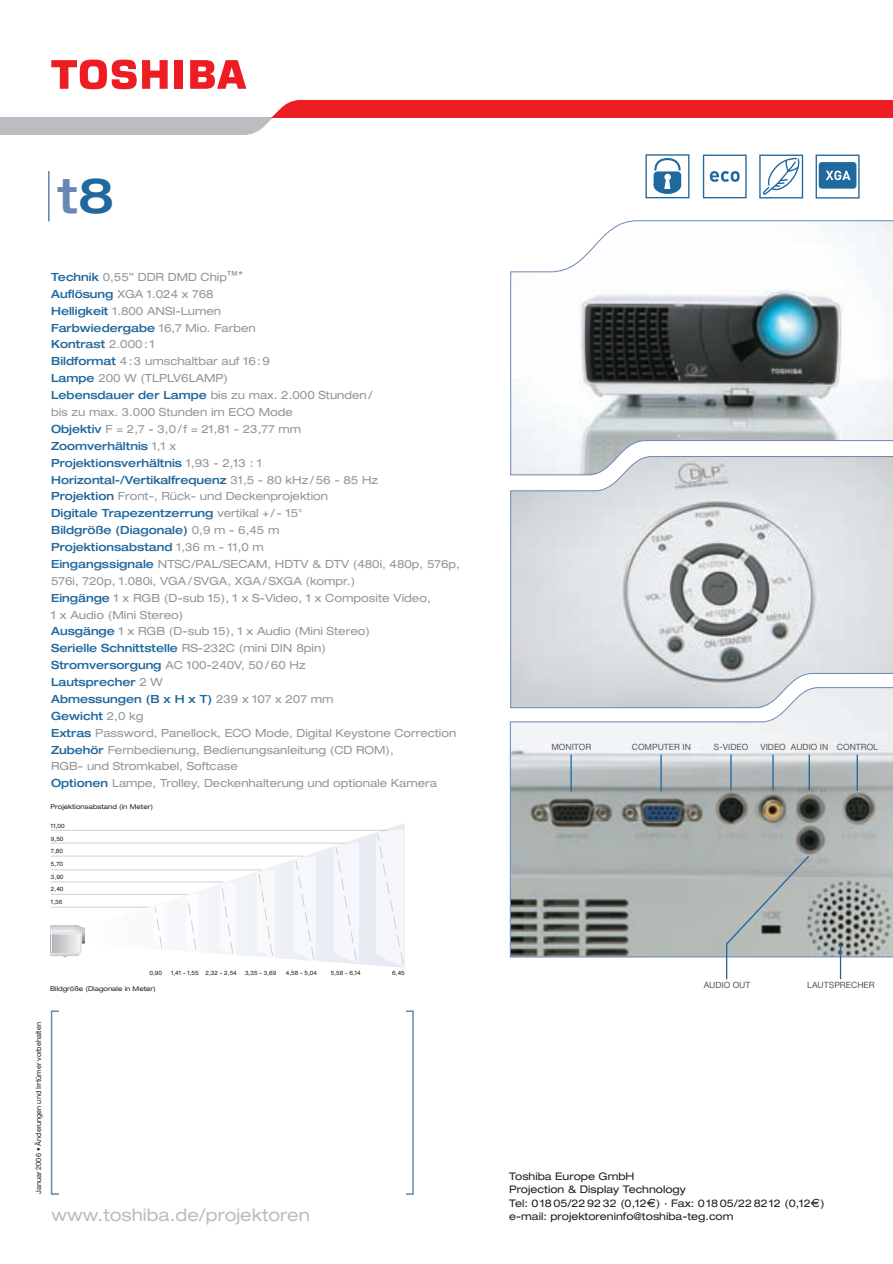
<style>
.page{position:relative;width:893px;height:1264px;background:#fff}
.page>*{position:absolute;margin:0;border:0;box-sizing:border-box;transform-origin:0 0}
.t1{font:500 expanded 48.9px "Helvetica Neue";color:#6987b3}
.t2{font:expanded 17.25px "Helvetica Neue";color:#bcbdc0}
.t3{font:expanded 11.25px/16.8px "Helvetica Neue";color:#939598}
.t4{font:expanded 10.5px/13.6px "Helvetica Neue";color:#231f20}
.t5{font:8.55px "Helvetica Neue";color:#57585a}
.t6{font:7.35px "Helvetica Neue";color:#231f20}
.t7{font:expanded 6.6px "Helvetica Neue";color:#231f20}
.t8{font:expanded 6px/12.6px "Helvetica Neue";color:#231f20;scale:.9 1}
.s1{color:#20689e}
.s2{font-weight:500;color:#20689e}
.s3{font-family:"Euro font";font-stretch:normal}
</style>
<div class="page">
<svg style="left:510px;top:708px;width:383px;height:249px;background:#b0b5b4"></svg>
<svg style="left:0;top:100px;width:893px;height:35px"></svg>
<div style="left:175px;top:60px;width:8px;height:29px;background:#ee1d23"></div>
<svg style="left:190px;top:60px;width:56px;height:29px"></svg>
<svg style="left:51px;top:59px;width:117px;height:31px"></svg>
<hr style="left:48px;top:171px;width:2px;height:50px;background:#6987b3">
<div style="left:759px;top:155px;width:44px;height:43px;border:1px solid #20689e"></div>
<svg style="left:762px;top:157px;width:38px;height:38px"></svg>
<div style="left:703px;top:155px;width:44px;height:43px;border:1px solid #20689e"></div>
<svg style="left:710px;top:171px;width:30px;height:11px"></svg>
<div style="left:816px;top:155px;width:44px;height:44px;border:1px solid #20689e"></div>
<div style="left:819px;top:162px;width:37px;height:27px;background:#20689e;border:2px solid #20689e;border-radius:2px"></div>
<svg style="left:826px;top:171px;width:24px;height:9px"></svg>
<svg style="left:510px;top:220px;width:383px;height:236px"></svg>
<hr style="left:840px;top:944px;width:1px;height:35px;background:#20689e">
<hr style="left:570px;top:754px;width:2px;height:37px;background:#20689e">
<hr style="left:660px;top:754px;width:2px;height:37px;background:#20689e">
<hr style="left:730px;top:754px;width:2px;height:37px;background:#20689e">
<hr style="left:772px;top:754px;width:2px;height:37px;background:#20689e">
<hr style="left:809px;top:754px;width:1px;height:36px;background:#20689e">
<hr style="left:857px;top:754px;width:1px;height:37px;background:#20689e">
<svg style="left:510px;top:456px;width:383px;height:252px;background:#d5d8db"></svg>
<hr style="left:726px;top:944px;width:1px;height:35px;background:#20689e">
<svg style="left:724px;top:854px;width:87px;height:92px;background:#acb3b2"></svg>
<hr style="left:51px;top:907px;width:172px;height:1px;background:#cfd0d2">
<svg style="left:69px;top:823px;width:336px;height:144px"></svg>
<svg style="left:220px;top:842px;width:138px;height:122px"></svg>
<hr style="left:51px;top:842px;width:294px;height:1px;background:#cfd0d2">
<hr style="left:51px;top:855px;width:252px;height:1px;background:#cfd0d2">
<hr style="left:51px;top:869px;width:211px;height:1px;background:#cfd0d2">
<hr style="left:51px;top:881px;width:172px;height:1px;background:#cfd0d2">
<hr style="left:51px;top:894px;width:136px;height:1px;background:#cfd0d2">
<svg style="left:50px;top:925px;width:35px;height:32px"></svg>
<svg style="left:186px;top:894px;width:12px;height:58px"></svg>
<svg style="left:154px;top:905px;width:9px;height:45px"></svg>
<svg style="left:376px;top:829px;width:28px;height:138px"></svg>
<hr style="left:51px;top:830px;width:336px;height:1px;background:#cfd0d2">
<div style="left:645px;top:154px;width:44px;height:44px;border:1px solid #20689e"></div>
<div style="left:654px;top:176px;width:27px;height:18px;background:#20689e;border-radius:50%"></div>
<svg style="left:653px;top:158px;width:28px;height:31px"></svg>
<h1 class="t1" style="left:58px;top:177px;width:58px">t<span class="s1">8</span></h1>
<p class="t3" style="left:51px;top:269px;width:410px"><span class="s2">Technik</span> 0,55” DDR DMD Chip™*<br><span class="s2">Auflösung</span> XGA 1.024 x 768<br><span class="s2">Helligkeit</span> 1.800 ANSI-Lumen<br><span class="s2">Farbwiedergabe</span> 16,7 Mio. Farben<br><span class="s2">Kontrast</span> 2.000 : 1<br><span class="s2">Bildformat</span> 4 : 3 umschaltbar auf 16 : 9<br><span class="s2">Lampe</span> 200 W (TLPLV6LAMP)<br><span class="s2">Lebensdauer der Lampe</span> bis zu max. 2.000 Stunden/<br>bis zu max. 3.000 Stunden im ECO Mode<br><span class="s2">Objektiv</span> F = 2,7 - 3,0/ f = 21,81 - 23,77 mm<br><span class="s2">Zoomverhältnis</span> 1,1 x<br><span class="s2">Projektionsverhältnis</span> 1,93 - 2,13 : 1<br><span class="s2">Horizontal-/Vertikalfrequenz</span> 31,5 - 80 kHz/56 - 85 Hz<br><span class="s2">Projektion</span> Front-, Rück- und Deckenprojektion<br><span class="s2">Digitale Trapezentzerrung</span> vertikal +/ - 15<br><span class="s2">Bildgröße (Diagonale)</span> 0,9 m - 6,45 m<br><span class="s2">Projektionsabstand</span> 1,36 m - 11,0 m<br><span class="s2">Eingangssignale</span> NTSC/PAL/SECAM, HDTV &amp; DTV (480i, 480p, 576p, 576i, 720p, 1.080i, VGA/SVGA, XGA/SXGA (kompr.)<br><span class="s2">Eingänge</span> 1 x RGB (D-sub 15), 1 x S-Video, 1 x Composite Video,<br>1 x Audio (Mini Stereo)<br><span class="s2">Ausgänge</span> 1 x RGB (D-sub 15), 1 x Audio (Mini Stereo)<br><span class="s2">Serielle Schnittstelle</span> RS-232C (mini DIN 8pin)<br><span class="s2">Stromversorgung</span> AC 100-240V, 50/60 Hz<br><span class="s2">Lautsprecher</span> 2 W<br><span class="s2">Abmessungen (B x H x T)</span> 239 x 107 x 207 mm<br><span class="s2">Gewicht</span> 2,0 kg<br><span class="s2">Extras</span> Password, Panellock, ECO Mode, Digital Keystone Correction <span class="s2">Zubehör</span> Fernbedienung, Bedienungsanleitung (CD ROM),<br>RGB- und Stromkabel, Softcase<br><span class="s2">Optionen</span> Lampe, Trolley, Deckenhalterung und optionale Kamera</p>
<p class="t7" style="left:50px;top:804px;width:104px">Projektionsabstand (in Meter)</p>
<p class="t8" style="left:51px;top:820px;width:17px">11,00<br>9,50<br>7,80<br>5,70<br>3,90<br>2,40<br>1,36</p>
<p class="t5" style="left:551px;top:743px;width:41px">MONITOR</p>
<p class="t5" style="left:632px;top:743px;width:61px">COMPUTER IN</p>
<p class="t5" style="left:714px;top:743px;width:36px">S-VIDEO</p>
<p class="t5" style="left:760px;top:743px;width:119px">VIDEO AUDIO IN CONTROL</p>
<p class="t8" style="left:150px;top:967px;width:15px">0,90</p>
<p class="t8" style="left:171px;top:967px;width:75px">1,41 - 1,55 2,32 - 2,54</p>
<p class="t8" style="left:245px;top:967px;width:36px">3,35 - 3,69</p>
<p class="t8" style="left:286px;top:967px;width:36px">4,58 - 5,04</p>
<p class="t8" style="left:331px;top:967px;width:35px">5,58 - 6,14</p>
<p class="t8" style="left:392px;top:967px;width:15px">6,45</p>
<p class="t7" style="left:50px;top:986px;width:107px">Bildgröße (Diagonale in Meter)</p>
<p class="t5" style="left:704px;top:982px;width:48px">AUDIO OUT</p>
<p class="t5" style="left:807px;top:982px;width:69px">LAUTSPRECHER</p>
<p class="t6" style="left:36px;top:1194px;width:173px;rotate:-90deg">Januar 2006 • Änderungen und Irrtümer vorbehalten</p>
<p class="t4" style="left:509px;top:1170px;width:317px">Toshiba Europe GmbH<br>Projection &amp; Display Technology<br>Tel: 0 18 05/22 92 32 (0,12<span class="s3">E</span>) · Fax: 0 18 05/22 82 12 (0,12<span class="s3">E</span>)</p>
<h2 class="t2" style="left:52px;top:1208px;width:260px">www.toshiba.de/projektoren</h2>
<p class="t4" style="left:509px;top:1210px;width:226px">e-mail: projektoreninfo@toshiba-teg.com</p>
</div>
